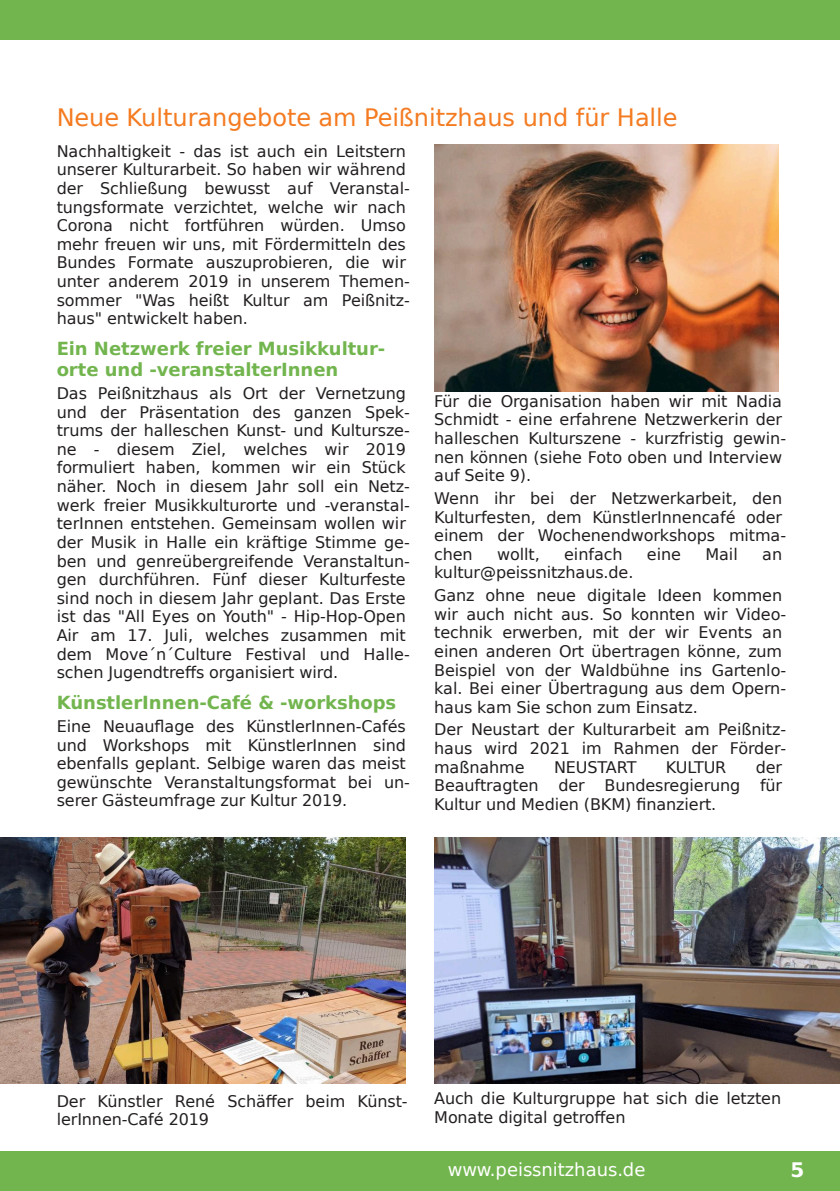
<style>
.page{position:relative;width:840px;height:1191px;background:#fff}
.page>*{position:absolute;margin:0;border:0;box-sizing:border-box;transform-origin:0 0}
.t1{font:24px "DejaVu Sans";color:#f47b21}
.t2{font:700 20px "DejaVu Sans";color:#fff}
.t3{font:700 18px/21px "DejaVu Sans";letter-spacing:-.005em;color:#72b54e}
.t4{font:18px "DejaVu Sans";color:#fff}
.t5{font:16px/18.6px "DejaVu Sans";letter-spacing:-.01em;color:#231f20}
</style>
<div class="page">
<div style="left:0;top:1151px;width:839px;height:40px;background:#72b54e"></div>
<div style="left:0;top:0;width:839px;height:40px;background:#72b54e"></div>
<img style="left:1px;top:837px;width:404px;height:246px">
<img style="left:434px;top:837px;width:405px;height:246px">
<img style="left:434px;top:145px;width:344px;height:246px">
<h1 class="t1" style="left:57px;top:104px;width:622px">Neue Kulturangebote am Peißnitzhaus und für Halle</h1>
<p class="t5" style="left:57px;top:142px;width:354px">Nachhaltigkeit - das ist auch ein Leitstern unserer Kulturarbeit. So haben wir während der Schließung bewusst auf Veranstal‐ tungsformate verzichtet, welche wir nach Corona nicht fortführen würden. Umso mehr freuen wir uns, mit Fördermitteln des Bundes Formate auszuprobieren, die wir unter anderem 2019 in unserem Themen‐ sommer "Was heißt Kultur am Peißnitz‐ haus" entwickelt haben.</p>
<p class="t3" style="left:57px;top:338px;width:330px">Ein Netzwerk freier Musikkultur‐ orte und -veranstalterInnen</p>
<p class="t5" style="left:57px;top:384px;width:354px">Das Peißnitzhaus als Ort der Vernetzung und der Präsentation des ganzen Spek‐ trums der halleschen Kunst- und Kultursze‐ ne - diesem Ziel, welches wir 2019 formuliert haben, kommen wir ein Stück näher. Noch in diesem Jahr soll ein Netz‐ werk freier Musikkulturorte und -veranstal‐ terInnen entstehen. Gemeinsam wollen wir der Musik in Halle ein kräftige Stimme ge‐ ben und genreübergreifende Veranstaltun‐ gen durchführen. Fünf dieser Kulturfeste sind noch in diesem Jahr geplant. Das Erste ist das "All Eyes on Youth" - Hip-Hop-Open Air am 17. Juli, welches zusammen mit dem Move´n´Culture Festival und Halle‐ schen Jugendtreffs organisiert wird.</p>
<p class="t3" style="left:57px;top:692px;width:341px">KünstlerInnen-Café &amp; -workshops</p>
<p class="t5" style="left:57px;top:717px;width:354px">Eine Neuauflage des KünstlerInnen-Cafés und Workshops mit KünstlerInnen sind ebenfalls geplant. Selbige waren das meist gewünschte Veranstaltungsformat bei un‐ serer Gästeumfrage zur Kultur 2019.</p>
<p class="t5" style="left:434px;top:392px;width:353px">Für die Organisation haben wir mit Nadia Schmidt - eine erfahrene Netzwerkerin der halleschen Kulturszene - kurzfristig gewin‐ nen können (siehe Foto oben und Interview auf Seite 9).</p>
<p class="t5" style="left:434px;top:489px;width:353px">Wenn ihr bei der Netzwerkarbeit, den<br>Kulturfesten, dem KünstlerInnencafé oder einem der Wochenendworkshops mitma‐ chen</p>
<p class="t5" style="left:497px;top:545px;width:44px">wollt,</p>
<p class="t5" style="left:564px;top:545px;width:60px">einfach</p>
<p class="t5" style="left:646px;top:545px;width:36px">eine</p>
<p class="t5" style="left:705px;top:545px;width:34px">Mail</p>
<p class="t5" style="left:761px;top:545px;width:21px">an</p>
<p class="t5" style="left:434px;top:561px;width:349px;line-height:22.6px">kultur@peissnitzhaus.de.<br>Ganz ohne neue digitale Ideen kommen</p>
<p class="t5" style="left:434px;top:605px;width:353px">wir auch nicht aus. So konnten wir Video‐ technik erwerben, mit der wir Events an einen anderen Ort übertragen könne, zum Beispiel von der Waldbühne ins Gartenlo‐ kal. Bei einer Übertragung aus dem Opern‐ haus kam Sie schon zum Einsatz.</p>
<p class="t5" style="left:434px;top:720px;width:353px;text-align:justify">Der Neustart der Kulturarbeit am Peißnitz‐ haus wird 2021 im Rahmen der Förder‐ maßnahme</p>
<p class="t5" style="left:434px;top:758px;width:349px;text-align:justify;text-indent:321px">der Beauftragten der Bundesregierung für Kultur und Medien (BKM) finanziert.</p>
<p class="t5" style="left:553px;top:758px;width:84px">NEUSTART</p>
<p class="t5" style="left:665px;top:758px;width:62px">KULTUR</p>
<p class="t5" style="left:57px;top:1091px;width:352px">Der Künstler René Schäffer beim Künst‐ lerInnen-Café 2019</p>
<p class="t5" style="left:434px;top:1089px;width:348px">Auch die Kulturgruppe hat sich die letzten<br>Monate digital getroffen</p>
<p class="t4" style="left:447px;top:1159px;width:199px">www.peissnitzhaus.de</p>
<p class="t2" style="left:790px;top:1158px;width:15px">5</p>
</div>
